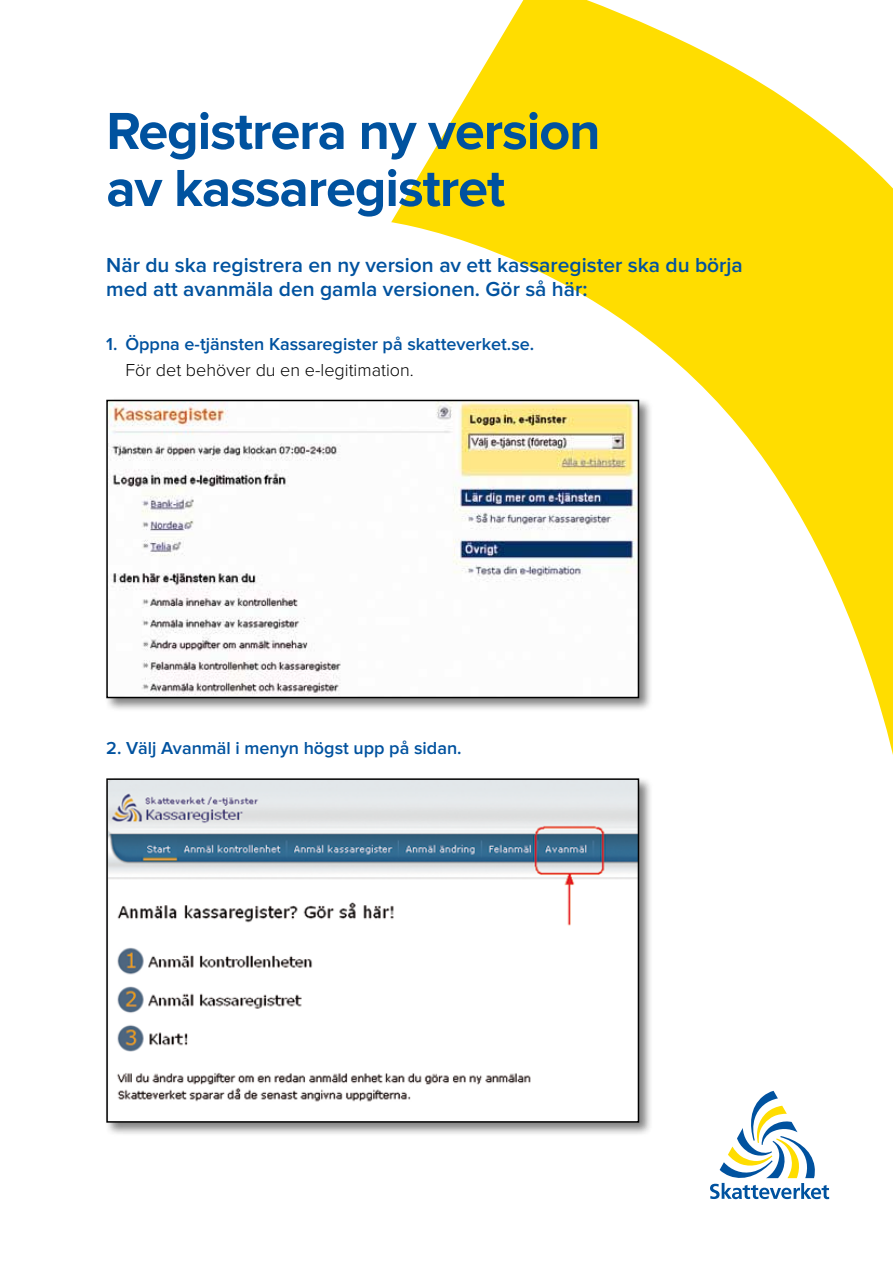
<style>
.page{position:relative;width:893px;height:1263px;background:#fff}
.page>*{position:absolute;margin:0;border:0;box-sizing:border-box;transform-origin:0 0}
.t1{font:700 54px/57px "Proxima Nova";letter-spacing:-.02em;color:#00529f}
.t2{font:600 21px/24px "Proxima Nova";color:#00529f}
.t3{font:600 18px "Proxima Nova";color:#00529f}
.t4{font:300 18px "Proxima Nova";color:#000}
</style>
<div class="page">
<svg style="left:391px;top:0;width:502px;height:755px;fill:#fd0"></svg>
<svg style="left:710px;top:1091px;width:119px;height:108px"></svg>
<div style="left:104px;top:397px;width:549px;height:315px;background:#000;opacity:.5"></div>
<img style="left:109px;top:403px;width:527px;height:292px">
<div style="left:106px;top:400px;width:533px;height:298px;border:2px solid #000"></div>
<div style="left:104px;top:776px;width:549px;height:361px;background:#000;opacity:.5"></div>
<img style="left:109px;top:781px;width:527px;height:339px">
<div style="left:106px;top:778px;width:533px;height:345px;border:2px solid #000"></div>
<h1 class="t1" style="left:106px;top:105px;width:496px">Registrera ny version av kassaregistret</h1>
<p class="t2" style="left:106px;top:254px;width:638px">När du ska registrera en ny version av ett kassaregister ska du börja med att avanmäla den gamla versionen. Gör så här:</p>
<p class="t3" style="left:106px;top:336px;width:429px">1. Öppna e-tjänsten Kassaregister på skatteverket.se.</p>
<p class="t4" style="left:125px;top:362px;width:290px">För det behöver du en e-legitimation.</p>
<p class="t3" style="left:106px;top:740px;width:357px">2. Välj Avanmäl i menyn högst upp på sidan.</p>
</div>
